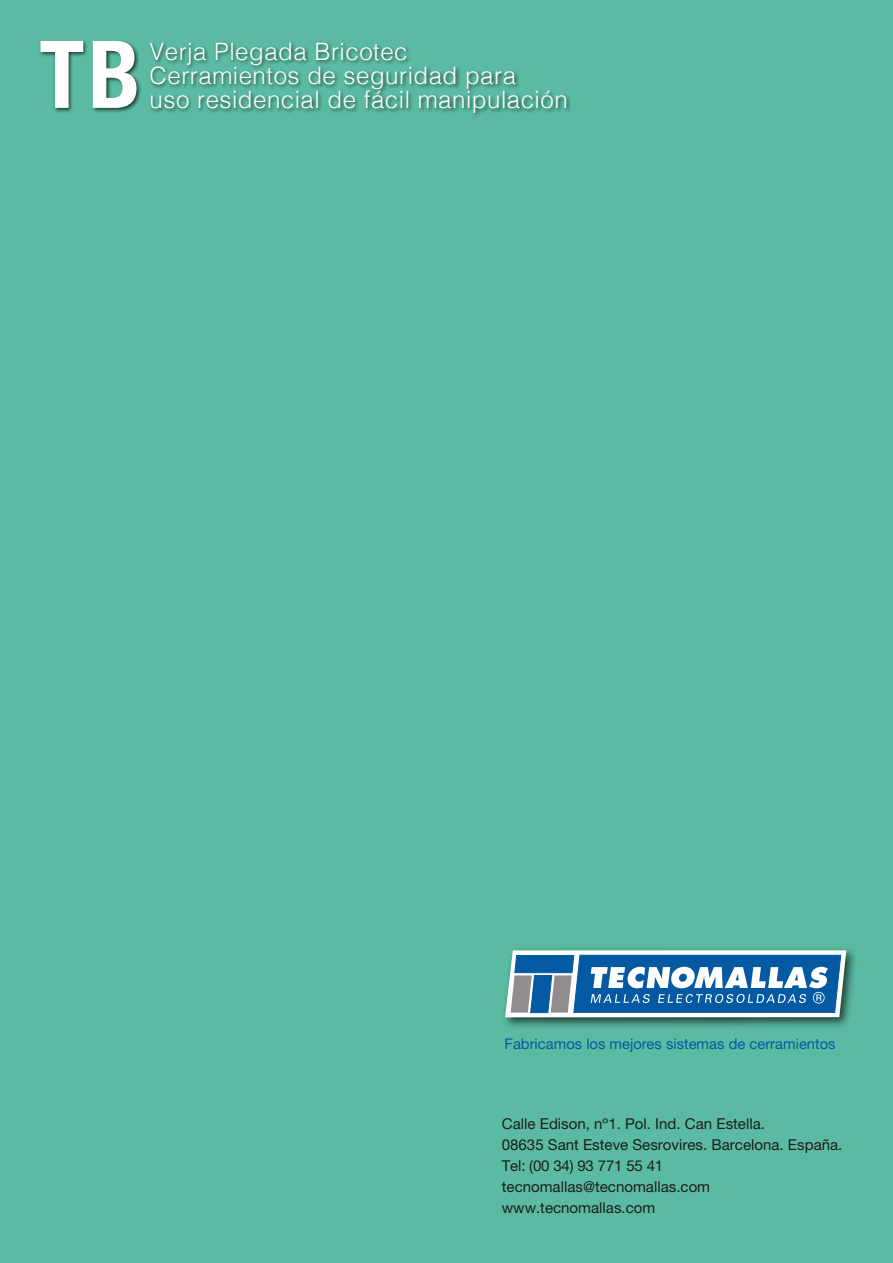
<style>
.page{position:relative;width:893px;height:1263px;background:#5bbba2}
.page>*{position:absolute;margin:0;border:0;box-sizing:border-box;transform-origin:0 0}
.t1{font:700 condensed 93.75px "Helvetica Neue LT Std";color:#fff}
.t2{font:300 24px/24px "Helvetica";letter-spacing:.02em;color:#fff}
.t3{font:15px/21px "Helvetica Neue LT Std";color:#1d1d1c}
.t4{font:14.7px "Helvetica Neue LT Std";color:#0459a3}
</style>
<div class="page">
<img style="left:150px;top:42px;width:420px;height:74px">
<img style="left:504px;top:949px;width:351px;height:78px">
<svg style="left:505px;top:950px;width:341px;height:67px;background:#6195bf"></svg>
<img style="left:39px;top:40px;width:102px;height:73px">
<h1 class="t1" style="left:39px;top:18px;width:102px">TB</h1>
<h2 class="t2" style="left:150px;top:37px;width:420px">Verja Plegada Bricotec<br>Cerramientos de seguridad para<br>uso residencial de fácil manipulación</h2>
<p class="t4" style="left:504px;top:1035px;width:333px">Fabricamos los mejores sistemas de cerramientos</p>
<p class="t3" style="left:502px;top:1112px;width:342px">Calle Edison, nº1. Pol. Ind. Can Estella.<br>08635 Sant Esteve Sesrovires. Barcelona. España.<br>Tel: (00 34) 93 771 55 41 tecnomallas@tecnomallas.com www.tecnomallas.com</p>
</div>
